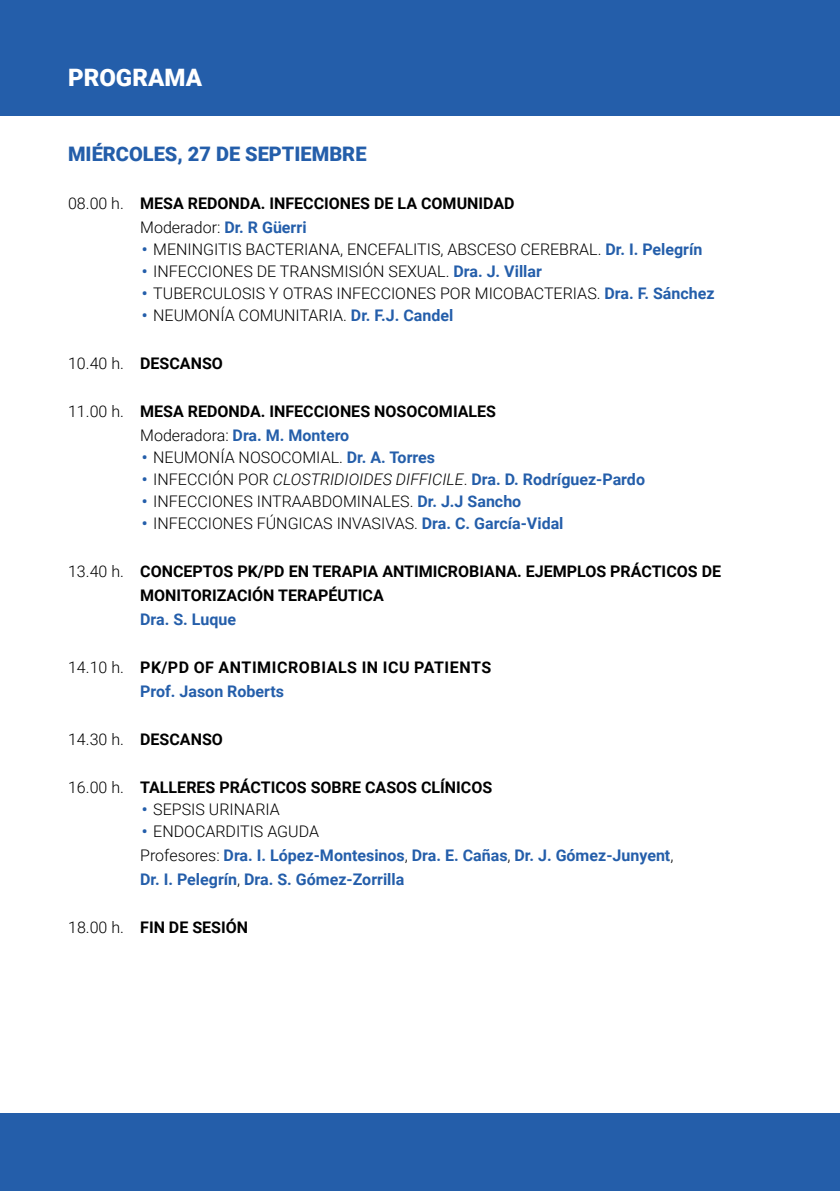
<style>
.page{position:relative;width:840px;height:1191px;background:#fff}
.page>*{position:absolute;margin:0;border:0;box-sizing:border-box;transform-origin:0 0}
.t1{font:900 24px "Roboto";color:#fff}
.t2{font:900 20px "Roboto";color:#245eaa}
.t3{font:300 16px "Roboto";color:#000}
.t4{font:700 16px/24px "Roboto";color:#000}
.t5{font:700 16px/24px "Roboto";color:#245eaa}
.t6{font:italic 300 16px "Roboto";color:#000}
.t7{font:700 16px/24px "Roboto";letter-spacing:.035em;color:#000}
.s1{font-weight:300}
.s2{color:#245eaa}
.s3{font-weight:700;color:#245eaa}
.s4{font-weight:700;font-style:normal;color:#245eaa}
.s5{font-style:normal}
.s6{font-weight:300;color:#000}
</style>
<div class="page">
<div style="left:0;top:0;width:839px;height:116px;background:#245eaa"></div>
<div style="left:0;top:1113px;width:839px;height:78px;background:#245eaa"></div>
<h1 class="t1" style="left:68px;top:61px;width:135px">PROGRAMA</h1>
<p class="t2" style="left:68px;top:140px;width:300px">MIÉRCOLES, 27 DE SEPTIEMBRE</p>
<p class="t4" style="left:140px;top:191px;width:376px;text-indent:-72px"><span class="s1">08.00 h.</span> MESA REDONDA. INFECCIONES DE LA COMUNIDAD<br><span class="s1">Moderador:</span> <span class="s2">Dr. R Güerri</span></p>
<p class="t3" style="left:142px;top:238px;width:561px"><span class="s3">•</span> MENINGITIS BACTERIANA, ENCEFALITIS, ABSCESO CEREBRAL. <span class="s3">Dr. I. Pelegrín</span></p>
<p class="t3" style="left:142px;top:260px;width:401px"><span class="s3">•</span> INFECCIONES DE TRANSMISIÓN SEXUAL. <span class="s3">Dra. J. Villar</span></p>
<p class="t3" style="left:142px;top:282px;width:574px"><span class="s3">•</span> TUBERCULOSIS Y OTRAS INFECCIONES POR MICOBACTERIAS. <span class="s3">Dra. F. Sánchez</span></p>
<p class="t3" style="left:142px;top:304px;width:313px"><span class="s3">•</span> NEUMONÍA COMUNITARIA. <span class="s3">Dr. F.J. Candel</span></p>
<p class="t4" style="left:68px;top:351px;width:156px"><span class="s1">10.40 h.</span> DESCANSO</p>
<p class="t4" style="left:140px;top:399px;width:357px;text-indent:-72px"><span class="s1">11.00 h.</span> MESA REDONDA. INFECCIONES NOSOCOMIALES<br><span class="s1">Moderadora:</span> <span class="s2">Dra. M. Montero</span></p>
<p class="t3" style="left:142px;top:446px;width:294px"><span class="s3">•</span> NEUMONÍA NOSOCOMIAL. <span class="s3">Dr. A. Torres</span></p>
<p class="t6" style="left:142px;top:468px;width:504px"><span class="s4">•</span> <span class="s5">INFECCIÓN POR</span> CLOSTRIDIOIDES DIFFICILE<span class="s5">.</span> <span class="s4">Dra. D. Rodríguez-Pardo</span></p>
<p class="t3" style="left:142px;top:490px;width:381px"><span class="s3">•</span> INFECCIONES INTRAABDOMINALES. <span class="s3">Dr. J.J Sancho</span></p>
<p class="t3" style="left:142px;top:512px;width:423px"><span class="s3">•</span> INFECCIONES FÚNGICAS INVASIVAS. <span class="s3">Dra. C. García-Vidal</span></p>
<p class="t4" style="left:140px;top:559px;width:582px;text-indent:-72px"><span class="s1">13.40 h.</span> CONCEPTOS PK/PD EN TERAPIA ANTIMICROBIANA. EJEMPLOS PRÁCTICOS DE<br>MONITORIZACIÓN TERAPÉUTICA</p>
<p class="t5" style="left:140px;top:607px;width:97px">Dra. S. Luque</p>
<p class="t7" style="left:140px;top:655px;width:352px;text-indent:-72px"><span class="s1">14.10 h.</span> PK/PD OF ANTIMICROBIALS IN ICU PATIENTS<br><span class="s2">Prof. Jason Roberts</span></p>
<p class="t4" style="left:68px;top:727px;width:156px"><span class="s1">14.30 h.</span> DESCANSO</p>
<p class="t4" style="left:68px;top:775px;width:425px"><span class="s1">16.00 h.</span> TALLERES PRÁCTICOS SOBRE CASOS CLÍNICOS</p>
<p class="t3" style="left:142px;top:798px;width:139px"><span class="s3">•</span> SEPSIS URINARIA</p>
<p class="t5" style="left:140px;top:819px;width:534px">• <span class="s6">ENDOCARDITIS AGUDA<br>Profesores:</span> Dra. I. López-Montesinos<span class="s6">,</span> Dra. E. Cañas<span class="s6">,</span> Dr. J. Gómez-Junyent<span class="s6">,<br></span>Dr. I. Pelegrín<span class="s6">,</span> Dra. S. Gómez-Zorrilla</p>
<p class="t4" style="left:68px;top:915px;width:181px"><span class="s1">18.00 h.</span> FIN DE SESIÓN</p>
</div>
